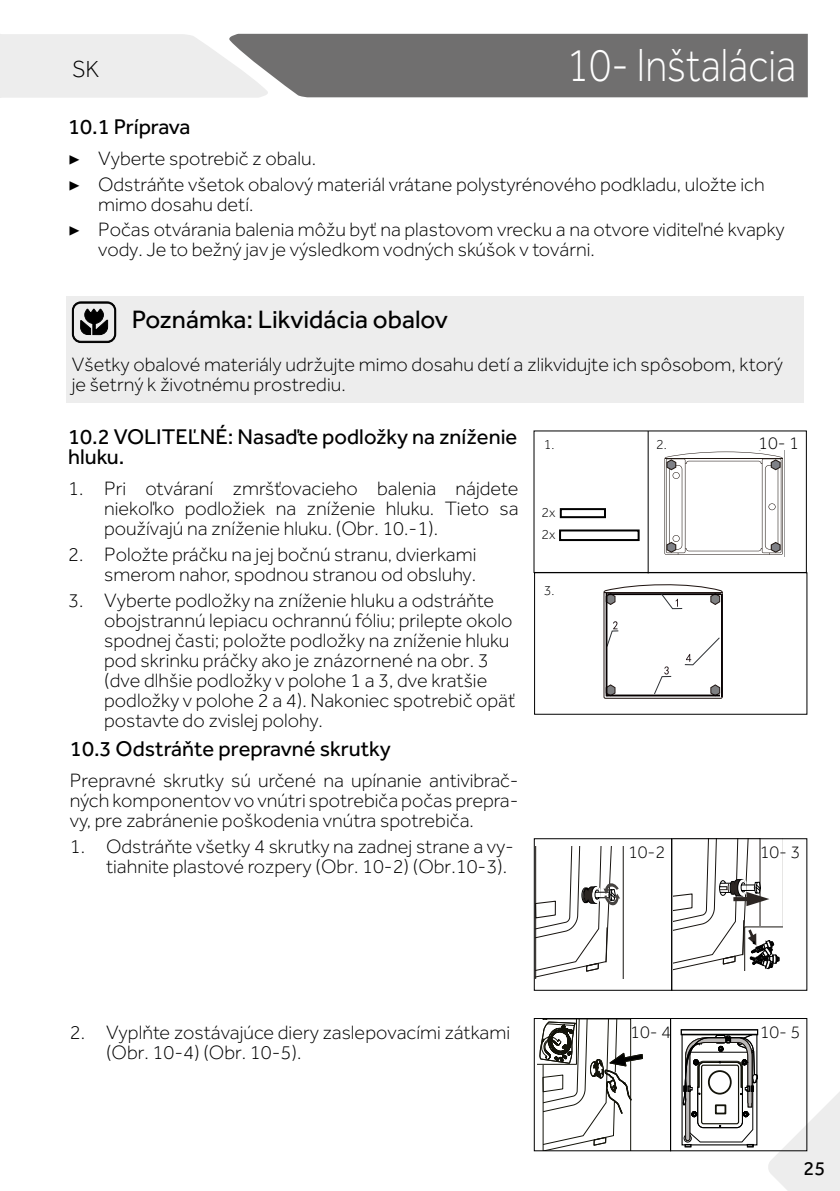
<style>
.page{position:relative;width:840px;height:1191px;background:#fff}
.page>*{position:absolute;margin:0;border:0;box-sizing:border-box;transform-origin:0 0}
.t1{font:300 48px "Effra";color:#fff;scale:.85 1}
.t2{font:26px "Effra";color:#000}
.t3{font:300 24px "Effra";color:#000}
.t4{font:22px/20px "Effra";color:#000}
.t5{font:300 20px/20px "Effra";color:#000}
.t6{font:20px "Effra";color:#000}
.t7{font:300 18px "Effra";color:#000}
.t8{font:300 16.6px "Effra";color:#000}
.t9{font:300 14px "Effra";color:#000}
.s1{font-family:"Minion Pro";font-weight:400}
.s2{font-size:18.4px}
</style>
<div class="page">
<svg style="left:0;top:34px;width:807px;height:64px;background:#d6d6d6"></svg>
<div style="left:302px;top:34px;width:493px;height:62px;background:#706f6f"></div>
<div style="left:66px;top:296px;width:737px;height:107px;background:#ededed"></div>
<svg style="left:72px;top:302px;width:44px;height:41px"></svg>
<svg style="left:533px;top:430px;width:273px;height:278px"></svg>
<svg style="left:535px;top:846px;width:89px;height:132px"></svg>
<div style="left:533px;top:838px;width:139px;height:152px;border:1px solid #000"></div>
<svg style="left:673px;top:840px;width:109px;height:131px"></svg>
<div style="left:670px;top:838px;width:136px;height:152px;border:1px solid #000"></div>
<svg style="left:537px;top:1020px;width:106px;height:129px"></svg>
<div style="left:533px;top:1018px;width:137px;height:133px;border:1px solid #000"></div>
<svg style="left:670px;top:1018px;width:169px;height:173px"></svg>
<div style="left:669px;top:1018px;width:137px;height:133px;border:1px solid #000"></div>
<p class="t3" style="left:72px;top:55px;width:29px">SK</p>
<h1 class="t1" style="left:566px;top:38px;width:271px">10- Inštalácia</h1>
<p class="t4" style="left:68px;top:116px;width:124px">10.1 Príprava</p>
<p class="t5" style="left:68px;top:146px;width:697px;line-height:25.6px"><span class="s1">▶</span> Vyberte spotrebič z obalu.<br><span class="s1">▶</span> Odstráňte všetok obalový materiál vrátane polystyrénového podkladu, uložte ich</p>
<p class="t5" style="left:68px;top:191px;width:717px;line-height:25.6px;text-indent:30px">mimo dosahu detí.<br><span class="s1">▶</span> Počas otvárania balenia môžu byť na plastovom vrecku a na otvore viditeľné kvapky</p>
<p class="t5" style="left:98px;top:240px;width:498px">vody. Je to bežný jav je výsledkom vodných skúšok v továrni.</p>
<h2 class="t2" style="left:132px;top:304px;width:317px">Poznámka: Likvidácia obalov</h2>
<p class="t5" style="left:72px;top:355px;width:712px">Všetky obalové materiály udržujte mimo dosahu detí a zlikvidujte ich spôsobom, ktorý je šetrný k životnému prostrediu.</p>
<p class="t4" style="left:68px;top:426px;width:450px">10.2 VOLITEĽNÉ: Nasaďte podložky na zníženie hluku.</p>
<p class="t5" style="left:104px;top:478px;width:415px;text-align:justify;text-indent:-36px">1. Pri otváraní zmršťovacieho balenia nájdete niekoľko podložiek na zníženie hluku. Tieto sa používajú na zníženie hluku. (Obr. 10.-1).</p>
<p class="t5" style="left:68px;top:544px;width:409px;text-align:right">2. Položte práčku na jej bočnú stranu, dvierkami smerom nahor, spodnou stranou od obsluhy.</p>
<p class="t5" style="left:104px;top:590px;width:412px;text-indent:-36px">3. Vyberte podložky na zníženie hluku a odstráňte obojstrannú lepiacu ochrannú fóliu; prilepte okolo spodnej časti; položte podložky na zníženie hluku pod skrinku práčky ako je znázornené na obr. 3 (dve dlhšie podložky v polohe 1 a 3, dve kratšie podložky v polohe 2 a 4). Nakoniec spotrebič opäť postavte do zvislej polohy.</p>
<p class="t4" style="left:70px;top:738px;width:322px">10.3 Odstráňte prepravné skrutky</p>
<p class="t5" style="left:70px;top:770px;width:450px;text-align:justify">Prepravné skrutky sú určené na upínanie antivibrač&shy;ných komponentov vo vnútri spotrebiča počas prepra&shy;vy, pre zabránenie poškodenia vnútra spotrebiča.</p>
<p class="t5" style="left:106px;top:836px;width:409px;text-indent:-36px">1. Odstráňte všetky 4 skrutky na zadnej strane a vy&shy;tiahnite plastové rozpery (Obr. 10-2) (Obr.10-3).</p>
<p class="t7" style="left:757px;top:433px;width:42px">10- 1</p>
<p class="t9" style="left:543px;top:436px;width:12px">1.</p>
<p class="t9" style="left:655px;top:436px;width:24px">2.<span class="s2">2.</span></p>
<p class="t8" style="left:746px;top:434px;width:36px">10-1</p>
<p class="t9" style="left:541px;top:504px;width:16px">2x</p>
<p class="t9" style="left:541px;top:527px;width:16px">2x</p>
<p class="t9" style="left:543px;top:582px;width:12px">3.</p>
<p class="t7" style="left:627px;top:842px;width:39px">10-2</p>
<p class="t7" style="left:759px;top:842px;width:42px">10- 3</p>
<p class="t5" style="left:106px;top:1022px;width:405px;text-indent:-36px">2. Vyplňte zostávajúce diery zaslepovacími zátkami (Obr. 10-4) (Obr. 10-5).</p>
<p class="t7" style="left:630px;top:1022px;width:42px">10- 4</p>
<p class="t7" style="left:759px;top:1022px;width:42px">10- 5</p>
<p class="t6" style="left:803px;top:1156px;width:23px">25</p>
</div>
